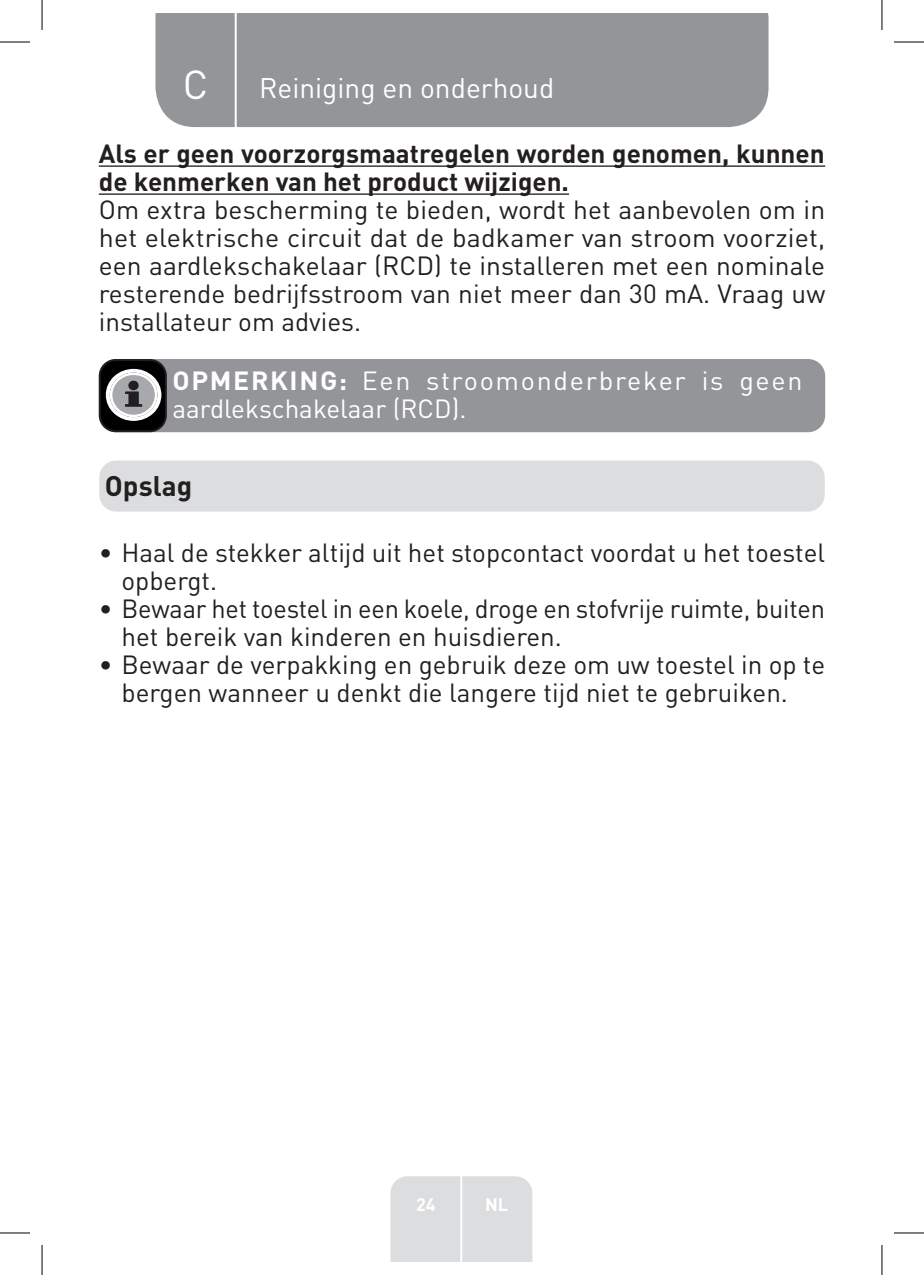
<style>
.page{position:relative;width:924px;height:1275px;background:#fff}
.page>*{position:absolute;margin:0;border:0;box-sizing:border-box;transform-origin:0 0}
.t1{font:40px "DIN Pro";color:#fff}
.TitreGauche__gabarit{font:28px "DIN Pro";color:#fff}
.Headline-01{font:700 28px "DIN Pro";color:#231f20}
.Large_Text__3_2_mm{font:26px/28px "DIN Pro";color:#231f20}
.Large_Text__3_2_mm__SB{font:700 26px/28px "DIN Pro";color:#231f20}
.Large_Text__3_2_mm__-_White{font:26px/28px "DIN Pro";letter-spacing:.035em;color:#fff}
.t2{font:700 18px "DIN Pro";color:#fff}
.s1{font-weight:700}
</style>
<div class="page">
<div style="left:155px;top:14px;width:613px;height:113px;background:#939598"></div>
<div style="left:390px;top:1176px;width:142px;height:85px;background:#dcdddf"></div>
<hr style="left:460px;top:1153px;width:2px;height:108px;background:#fff">
<hr style="left:234px;top:14px;width:2px;height:116px;background:#fff">
<hr style="left:99px;top:165px;width:725px;height:2px;background:#231f20">
<hr style="left:99px;top:193px;width:469px;height:2px;background:#231f20">
<div style="left:99px;top:359px;width:725px;height:73px;background:#939598;border-radius:17px"></div>
<div style="left:100px;top:360px;width:66px;height:71px;background:#000;border-radius:16px"></div>
<div style="left:99px;top:359px;width:68px;height:73px;border:2px solid #231f20;border-radius:16px"></div>
<svg style="left:106px;top:369px;width:55px;height:52px"></svg>
<div style="left:128px;top:381px;width:11px;height:9px;background:#231f20;border-radius:50%"></div>
<div style="left:99px;top:460px;width:725px;height:51px;background:#dcdddf;border-radius:17px"></div>
<hr style="left:0;top:42px;width:30px;height:1px;background:#000">
<hr style="left:893px;top:42px;width:30px;height:1px;background:#000">
<hr style="left:0;top:1232px;width:30px;height:1px;background:#000">
<hr style="left:893px;top:1232px;width:30px;height:1px;background:#000">
<hr style="left:42px;top:0;width:1px;height:30px;background:#000">
<hr style="left:42px;top:1245px;width:1px;height:30px;background:#000">
<hr style="left:881px;top:0;width:1px;height:30px;background:#000">
<hr style="left:881px;top:1245px;width:1px;height:30px;background:#000">
<p class="t1" style="left:183px;top:57px;width:27px">C</p>
<p class="TitreGauche__gabarit" style="left:259px;top:69px;width:296px">Reiniging en onderhoud</p>
<p class="Large_Text__3_2_mm__SB" style="left:99px;top:138px;width:727px">Als er geen voorzorgsmaatregelen worden genomen, kunnen de kenmerken van het product wijzigen.</p>
<p class="Large_Text__3_2_mm" style="left:99px;top:194px;width:727px;text-align:justify">Om extra bescherming te bieden, wordt het aanbevolen om in het elektrische circuit dat de badkamer van stroom voorziet, een aardlekschakelaar (RCD) te installeren met een nominale resterende bedrijfsstroom van niet meer dan 30 mA. Vraag uw installateur om advies.</p>
<p class="Large_Text__3_2_mm__-_White" style="left:172px;top:366px;width:631px"><span class="s1">OPMERKING:</span> Een stroomonderbreker is geen aardlekschakelaar (RCD).</p>
<p class="Headline-01" style="left:105px;top:467px;width:89px">Opslag</p>
<p class="Large_Text__3_2_mm" style="left:121px;top:538px;width:704px;text-indent:-23px">• Haal de stekker altijd uit het stopcontact voordat u het toestel opbergt.</p>
<p class="Large_Text__3_2_mm" style="left:121px;top:594px;width:704px;text-indent:-23px">• Bewaar het toestel in een koele, droge en stofvrije ruimte, buiten het bereik van kinderen en huisdieren.</p>
<p class="Large_Text__3_2_mm" style="left:99px;top:650px;width:727px;text-align:center">• Bewaar de verpakking en gebruik deze om uw toestel in op te bergen wanneer u denkt die langere tijd niet te gebruiken.</p>
<p class="t2" style="left:416px;top:1192px;width:21px">24</p>
<p class="t2" style="left:485px;top:1192px;width:25px">NL</p>
</div>
